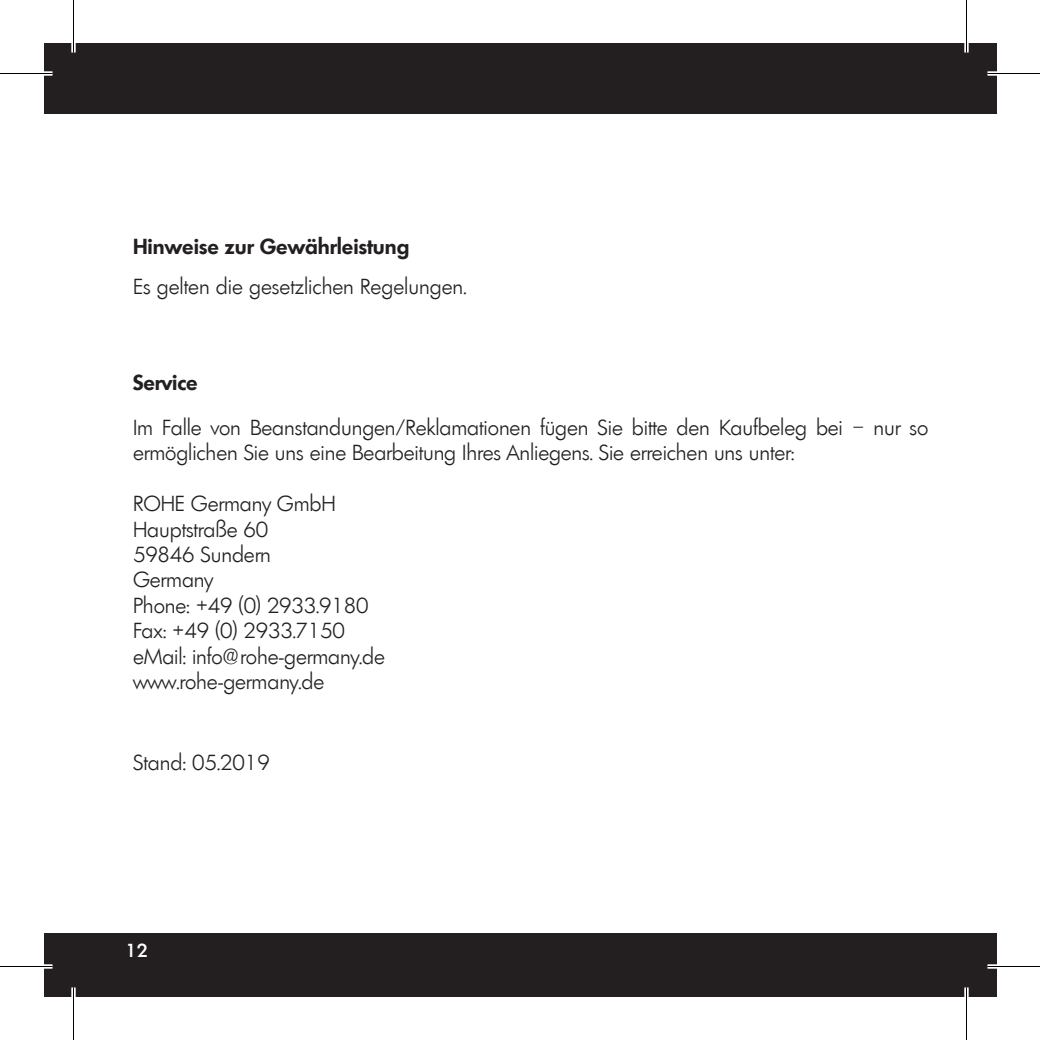
<style>
.page{position:relative;width:1040px;height:1040px;background:#fff}
.page>*{position:absolute;margin:0;border:0;box-sizing:border-box;transform-origin:0 0}
.t1{font:300 21px/25.6px "Limerick";letter-spacing:-.005em;color:#231f20}
.t2{font:600 21px "Limerick";color:#231f20}
.t3{font:500 18.2px "Limerick";color:#fff}
</style>
<div class="page">
<div style="left:44px;top:44px;width:952px;height:70px;background:#231f20"></div>
<div style="left:44px;top:933px;width:952px;height:63px;background:#231f20"></div>
<div style="left:0;top:71px;width:52px;height:5px;background:#fff"></div>
<div style="left:987px;top:71px;width:53px;height:5px;background:#fff"></div>
<div style="left:0;top:964px;width:52px;height:5px;background:#fff"></div>
<div style="left:987px;top:964px;width:53px;height:5px;background:#fff"></div>
<div style="left:71px;top:0;width:5px;height:52px;background:#fff"></div>
<div style="left:71px;top:987px;width:5px;height:53px;background:#fff"></div>
<div style="left:964px;top:0;width:5px;height:52px;background:#fff"></div>
<div style="left:964px;top:987px;width:5px;height:53px;background:#fff"></div>
<hr style="left:0;top:73px;width:52px;height:1px;background:#000">
<hr style="left:987px;top:73px;width:53px;height:1px;background:#000">
<hr style="left:0;top:966px;width:52px;height:1px;background:#000">
<hr style="left:987px;top:966px;width:53px;height:1px;background:#000">
<hr style="left:73px;top:0;width:1px;height:52px;background:#000">
<hr style="left:73px;top:987px;width:1px;height:53px;background:#000">
<hr style="left:966px;top:0;width:1px;height:52px;background:#000">
<hr style="left:966px;top:987px;width:1px;height:53px;background:#000">
<p class="t2" style="left:133px;top:232px;width:278px">Hinweise zur Gewährleistung</p>
<p class="t1" style="left:133px;top:274px;width:335px">Es gelten die gesetzlichen Regelungen.</p>
<p class="t2" style="left:133px;top:369px;width:66px">Service</p>
<p class="t1" style="left:133px;top:415px;width:797px">Im Falle von Beanstandungen/Reklamationen fügen Sie bitte den Kaufbeleg bei – nur so ermöglichen Sie uns eine Bearbeitung Ihres Anliegens. Sie erreichen uns unter:</p>
<p class="t1" style="left:133px;top:491px;width:253px">ROHE Germany GmbH<br>Hauptstraße 60<br>59846 Sundern<br>Germany<br>Phone: +49 (0) 2933.9180<br>Fax: +49 (0) 2933.7150 eMail: info@rohe-germany.de www.rohe-germany.de</p>
<p class="t1" style="left:133px;top:750px;width:138px">Stand: 05.2019</p>
<p class="t3" style="left:126px;top:939px;width:24px">12</p>
</div>
